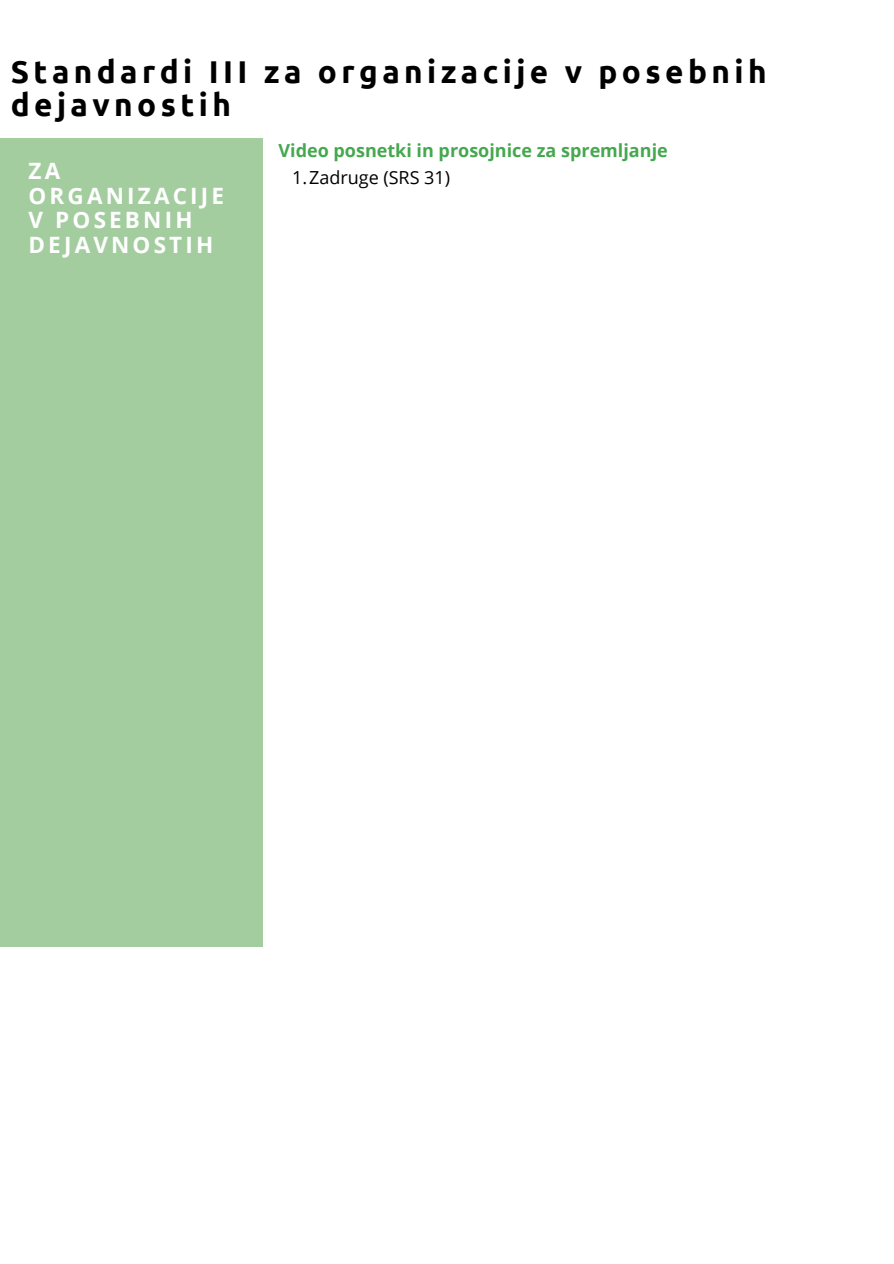
<style>
.page{position:relative;width:894px;height:1264px;background:#fff}
.page>*{position:absolute;margin:0;border:0;box-sizing:border-box;transform-origin:0 0}
.t1{font:700 31.5px/33.8px "Ubuntu";letter-spacing:.14em;color:#000}
.t2{font:700 22.5px/24.8px "Open Sans";letter-spacing:.14em;color:#fff}
.t3{font:700 18px "Open Sans";color:#45a84e}
.t4{font:18px "Open Sans";color:#000}
</style>
<div class="page">
<div style="left:0;top:138px;width:262px;height:808px;background:#a3cd9f"></div>
<h3 class="t1" style="left:11px;top:54px;width:757px">Standardi III za organizacije v posebnih dejavnostih</h3>
<p class="t2" style="left:28px;top:158px;width:197px">ZA<br>ORGANIZACIJE<br>V POSEBNIH<br>DEJAVNOSTIH</p>
<h1 class="t3" style="left:278px;top:138px;width:390px">Video posnetki in prosojnice za spremljanje</h1>
<h2 class="t4" style="left:292px;top:165px;width:159px">1.Zadruge (SRS 31)</h2>
</div>
